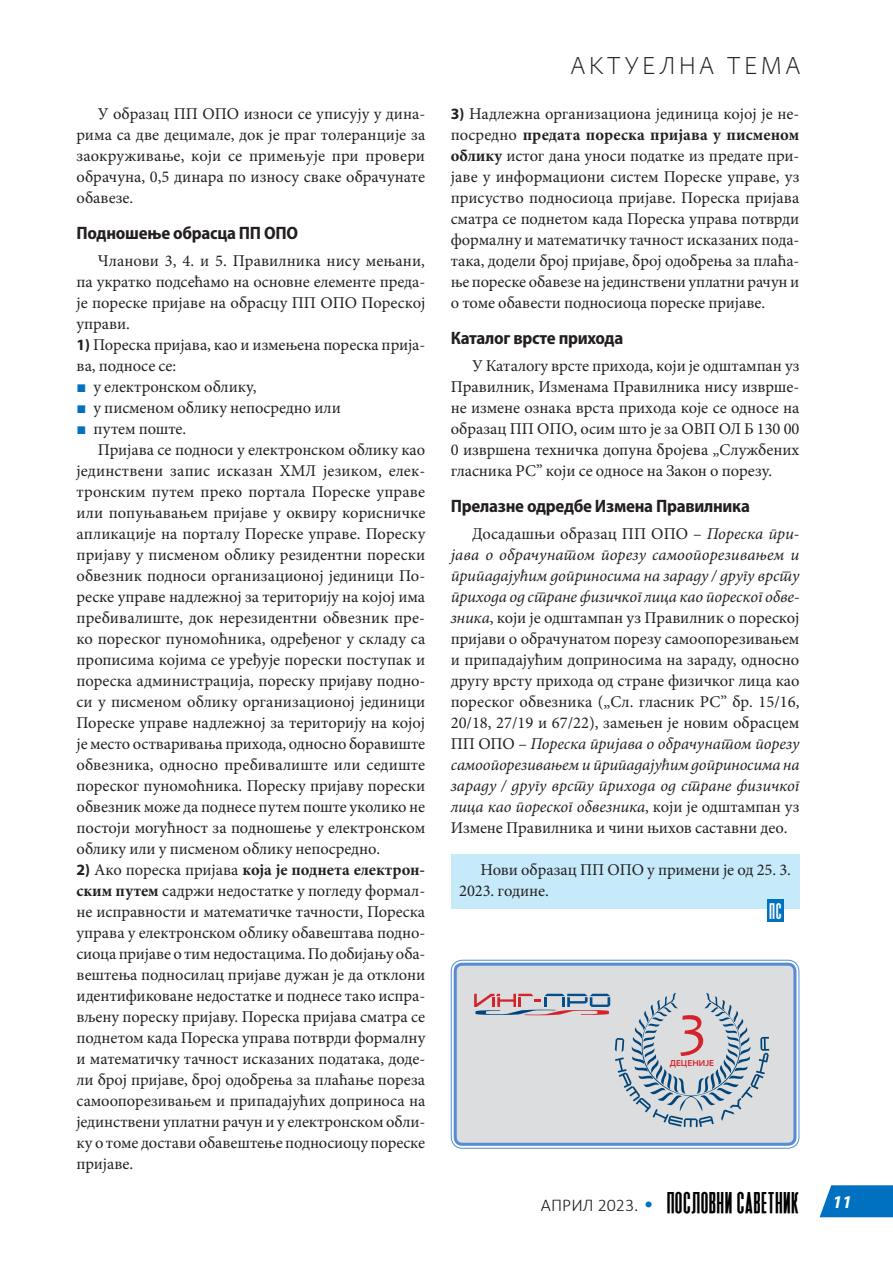
<style>
.page{position:relative;width:893px;height:1263px;background:#fff}
.page>*{position:absolute;margin:0;border:0;box-sizing:border-box;transform-origin:0 0}
.t1{font:57.3px "Candara";color:#d5232b}
.t2{font:28.5px "Heathergreen";letter-spacing:.04em;color:#000}
.t3{font:300 25.5px "Adobe Clean";letter-spacing:.155em;color:#231f20}
.t4{font:21px "Heathergreen";color:#fff}
.t5{font:700 semi-condensed 18px "Myriad Pro";letter-spacing:-.015em;color:#231f20}
.t6{font:italic 700 18px "Myriad Pro";color:#fff}
.t7{font:16.5px/21px "Minion Pro";color:#231f20;text-align:justify}
.t8{font:600 semi-expanded 8.85px "Myriad Pro";color:#d5232b}
.s1{font-family:"Myriad Pro";font-weight:700;font-size:15.75px}
.s2{font-family:"Arial";font-weight:700;color:#0070c0}
.s3{font-weight:700}
.s4{font-style:italic}
.s5{font-family:"Calibri";font-weight:300;font-size:18px;color:#231f20}
.s6{font-family:"Calibri";font-weight:300;font-size:21px;color:#0070c0}
</style>
<div class="page">
<svg style="left:820px;top:1185px;width:73px;height:32px;background:#157bc5"></svg>
<div style="left:451px;top:854px;width:348px;height:55px;background:#c6eafa"></div>
<div style="left:767px;top:900px;width:17px;height:22px;background:#0070c0"></div>
<div style="left:454px;top:963px;width:342px;height:183px;background:#dcdddf;border-radius:9px"></div>
<div style="left:451px;top:960px;width:348px;height:189px;border:1px solid #548dd4;border-radius:11px"></div>
<div style="left:454px;top:963px;width:342px;height:183px;border:3px solid #548dd4;border-radius:7px"></div>
<svg style="left:474px;top:993px;width:295px;height:134px"></svg>
<p class="t7" style="left:77px;top:103px;width:350px;text-indent:21px">У образац ПП ОПО износи се уписују у дина&shy;рима са две децимале, док је праг толеранције за заокруживање, који се примењује при провери обрачуна, 0,5 динара по износу сваке обрачунате обавезе.</p>
<p class="t5" style="left:77px;top:223px;width:223px">Подношење обрасца ПП ОПО</p>
<p class="t7" style="left:77px;top:250px;width:350px;text-indent:21px">Чланови 3, 4. и 5. Правилника нису мењани, па укратко подсећамо на основне елементе преда&shy;је пореске пријаве на обрасцу ПП ОПО Пореској управи.</p>
<p class="t7" style="left:77px;top:334px;width:350px"><span class="s1">1)</span> Пореска пријава, као и измењена пореска прија&shy;ва, подносе се:</p>
<p class="t7" style="left:77px;top:376px;width:182px"><span class="s2">■</span> у електронском облику,</p>
<p class="t7" style="left:77px;top:397px;width:266px"><span class="s2">■</span> у писменом облику непосредно или</p>
<p class="t7" style="left:77px;top:418px;width:111px"><span class="s2">■</span> путем поште.</p>
<p class="t7" style="left:98px;top:439px;width:329px">Пријава се подноси у електронском облику као</p>
<p class="t7" style="left:77px;top:460px;width:350px">јединствени запис исказан ХМЛ језиком, елек-</p>
<p class="t7" style="left:77px;top:481px;width:350px">тронским путем преко портала Пореске управе</p>
<p class="t7" style="left:77px;top:502px;width:350px">или попуњавањем пријаве у оквиру корисничке</p>
<p class="t7" style="left:77px;top:523px;width:350px">апликације на порталу Пореске управе. Пореску</p>
<p class="t7" style="left:77px;top:544px;width:350px">пријаву у писменом облику резидентни порески</p>
<p class="t7" style="left:77px;top:565px;width:350px">обвезник подноси организационој јединици По-</p>
<p class="t7" style="left:77px;top:586px;width:350px">реске управе надлежној за територију на којој има</p>
<p class="t7" style="left:77px;top:607px;width:350px">пребивалиште, док нерезидентни обвезник пре-</p>
<p class="t7" style="left:77px;top:628px;width:350px">ко пореског пуномоћника, одређеног у складу са</p>
<p class="t7" style="left:77px;top:649px;width:350px">прописима којима се уређује порески поступак и</p>
<p class="t7" style="left:77px;top:670px;width:350px">пореска администрација, пореску пријаву подно-</p>
<p class="t7" style="left:77px;top:691px;width:350px">си у писменом облику организационој јединици</p>
<p class="t7" style="left:77px;top:712px;width:350px">Пореске управе надлежној за територију на којој</p>
<p class="t7" style="left:77px;top:733px;width:350px">је место остваривања прихода, односно боравиште</p>
<p class="t7" style="left:77px;top:754px;width:350px">обвезника, односно пребивалиште или седиште</p>
<p class="t7" style="left:77px;top:775px;width:350px">пореског пуномоћника. Пореску пријаву порески</p>
<p class="t7" style="left:77px;top:796px;width:350px">обвезник може да поднесе путем поште уколико не</p>
<p class="t7" style="left:77px;top:817px;width:350px">постоји могућност за подношење у електронском</p>
<p class="t7" style="left:77px;top:838px;width:305px">облику или у писменом облику непосредно.</p>
<p class="t7" style="left:77px;top:859px;width:350px"><span class="s1">2)</span> Ако пореска пријава <span class="s3">која је поднета електрон&shy;ским путем</span> садржи недостатке у погледу формал&shy;не исправности и математичке тачности, Пореска управа у електронском облику обавештава подно&shy;сиоца пријаве о тим недостацима. По добијању оба&shy;вештења подносилац пријаве дужан је да отклони идентификоване недостатке и поднесе тако испра&shy;вљену пореску пријаву. Пореска пријава сматра се поднетом када Пореска управа потврди формалну и математичку тачност исказаних података, доде&shy;ли број пријаве, број одобрења за плаћање пореза самоопорезивањем и припадајућих доприноса на јединствени уплатни рачун и у електронском обли&shy;ку о томе достави обавештење подносиоцу пореске пријаве.</p>
<h3 class="t3" style="left:571px;top:49px;width:231px">АКТУЕЛНА ТЕМА</h3>
<p class="t7" style="left:451px;top:103px;width:350px"><span class="s1">3)</span> Надлежна организациона јединица којој је не&shy;посредно <span class="s3">предата пореска пријава у писменом облику</span> истог дана уноси податке из предате при&shy;јаве у информациони систем Пореске управе, уз присуство подносиоца пријаве. Пореска пријава сматра се поднетом када Пореска управа потврди формалну и математичку тачност исказаних пода&shy;така, додели број пријаве, број одобрења за плаћа&shy;ње пореске обавезе на јединствени уплатни рачун и о томе обавести подносиоца пореске пријаве.</p>
<p class="t5" style="left:451px;top:328px;width:174px">Каталог врсте прихода</p>
<p class="t7" style="left:451px;top:355px;width:350px;text-indent:21px">У Каталогу врсте прихода, који је одштампан уз Правилник, Изменама Правилника нису изврше&shy;не измене ознака врста прихода које се односе на образац ПП ОПО, осим што је за ОВП ОЛ Б 130 00<br>0 извршена техничка допуна бројева „Службених гласника РС” који се односе на Закон о порезу.</p>
<p class="t5" style="left:451px;top:496px;width:301px">Прелазне одредбе Измена Правилника</p>
<p class="t7" style="left:451px;top:523px;width:350px;text-indent:21px">Досадашњи образац ПП ОПО – <span class="s4">Пореска при&shy;јава о обрачунатом порезу самоопорезивањем и припадајућим доприносима на зараду / другу врсту прихода од стране физичког лица као пореског обве&shy;зника</span>, који је одштампан уз Правилник о пореској пријави о обрачунатом порезу самоопорезивањем и припадајућим доприносима на зараду, односно другу врсту прихода од стране физичког лица као пореског обвезника („Сл. гласник РС” бр. 15/16, 20/18, 27/19 и 67/22), замењен је новим обрасцем ПП ОПО – <span class="s4">Пореска пријава о обрачунатом порезу самоопорезивањем и припадајућим доприносима на зараду / другу врсту прихода од стране физичког лица као пореског обвезника</span>, који је одштампан уз Измене Правилника и чини њихов саставни део.</p>
<p class="t7" style="left:459px;top:859px;width:333px;text-indent:21px">Нови образац ПП ОПО у примени је од 25. 3.<br>2023. године.</p>
<p class="t4" style="left:770px;top:894px;width:13px">ПС</p>
<h1 class="t1" style="left:679px;top:990px;width:29px">3</h1>
<p class="t8" style="left:670px;top:1058px;width:46px">ДЕЦЕНИЈЕ</p>
<h2 class="t2" style="left:541px;top:1179px;width:259px"><span class="s5">АПРИЛ 2023.</span> <span class="s6">•</span> ПОСЛОВНИ САВЕТНИК</h2>
<p class="t6" style="left:832px;top:1190px;width:21px">11</p>
</div>
